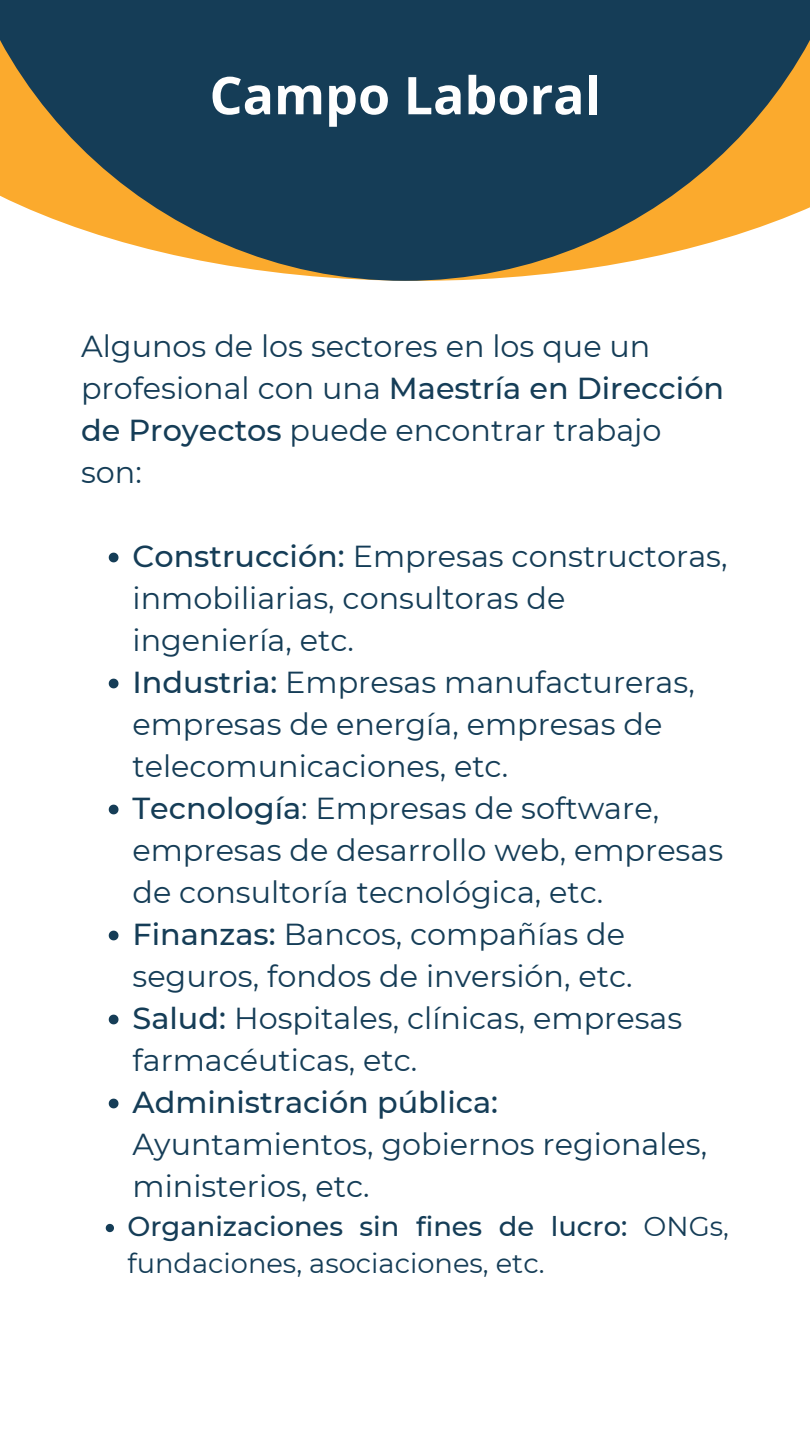
<style>
.page{position:relative;width:810px;height:1440px;background:#fff}
.page>*{position:absolute;margin:0;border:0;box-sizing:border-box;transform-origin:0 0}
.t1{font:700 52px "Open Sans";color:#fefefe}
.t2{font:30.3px/42px "Montserrat";color:#153d57}
.t3{font:27.3px/37.5px "Montserrat";color:#153d57}
.s1{font-weight:500}
</style>
<div class="page">
<svg style="left:0;top:0;width:810px;height:281px;background:#4e5f5f"></svg>
<svg style="left:109px;top:553px;width:9px;height:9px"></svg>
<svg style="left:109px;top:679px;width:9px;height:9px"></svg>
<svg style="left:109px;top:805px;width:9px;height:9px"></svg>
<svg style="left:109px;top:931px;width:9px;height:9px"></svg>
<svg style="left:109px;top:1015px;width:9px;height:9px"></svg>
<svg style="left:109px;top:1099px;width:9px;height:9px"></svg>
<svg style="left:106px;top:1224px;width:8px;height:8px"></svg>
<p class="t1" style="left:210px;top:59px;width:392px">Campo Laboral</p>
<p class="t2" style="left:81px;top:325px;width:645px">Algunos de los sectores en los que un profesional con una <span class="s1">Maestría en Dirección de Proyectos</span> puede encontrar trabajo son:</p>
<h1 class="t2" style="left:133px;top:535px;width:597px"><span class="s1">Construcción:</span> Empresas constructoras, inmobiliarias, consultoras de ingeniería, etc.</h1>
<p class="t2" style="left:133px;top:661px;width:564px"><span class="s1">Industria:</span> Empresas manufactureras, empresas de energía, empresas de telecomunicaciones, etc.</p>
<p class="t2" style="left:133px;top:787px;width:592px"><span class="s1">Tecnología</span>: Empresas de software, empresas de desarrollo web, empresas de consultoría tecnológica, etc.</p>
<p class="t2" style="left:133px;top:913px;width:502px"><span class="s1">Finanzas:</span> Bancos, compañías de seguros, fondos de inversión, etc.</p>
<p class="t2" style="left:133px;top:997px;width:551px"><span class="s1">Salud:</span> Hospitales, clínicas, empresas farmacéuticas, etc.</p>
<p class="t2" style="left:133px;top:1081px;width:576px"><span class="s1">Administración pública:<br></span>Ayuntamientos, gobiernos regionales, ministerios, etc.</p>
<p class="t3" style="left:127px;top:1207px;width:603px"><span class="s1">Organizaciones sin fines de lucro:</span> ONGs, fundaciones, asociaciones, etc.</p>
</div>
